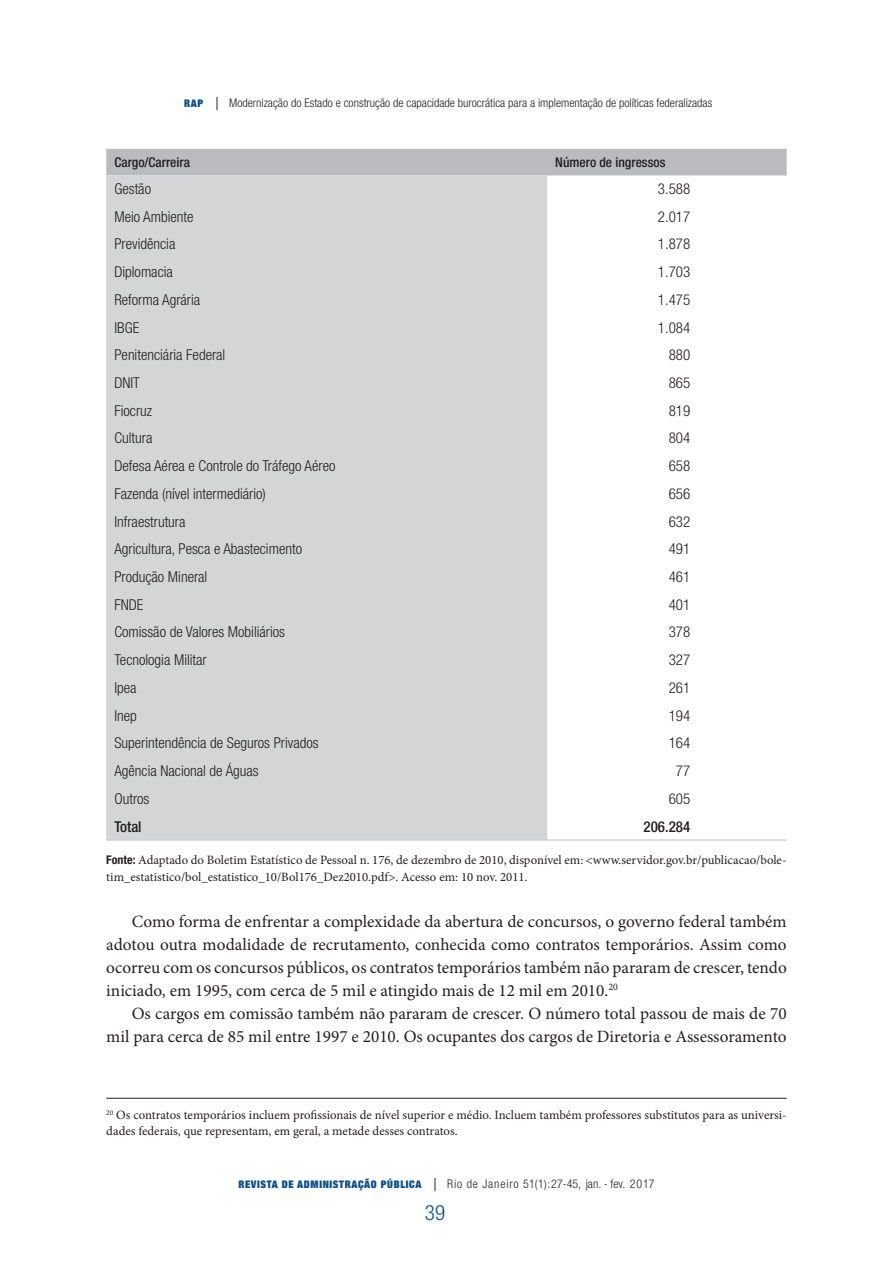
<style>
.page{position:relative;width:893px;height:1263px;background:#fff}
.page>*{position:absolute;margin:0;border:0;box-sizing:border-box;transform-origin:0 0}
.t1{font:300 condensed 21px "Helvetica Neue LT Std";color:#0c4f89}
.texto_3{font:17.25px/23.1px "Minion Pro";color:#231f20;text-align:justify}
.TEXTO_TAB{font:300 condensed 15px "Helvetica Neue LT Std";color:#231f20}
.TEXTO_TAB-2{font:500 condensed 15px "Helvetica Neue LT Std";color:#231f20}
.GARGANTA{font:500 condensed 13.5px "Helvetica Neue LT Std";color:#231f20}
.fonte{font:12.75px/16.5px "Minion Pro";color:#231f20}
.nota_DOI{font:12.75px/16.5px "Minion Pro";color:#231f20}
.t2{font:300 condensed 12px "Helvetica Neue LT Std";color:#231f20}
.t3{font:300 condensed 12px "Helvetica Neue LT Std";letter-spacing:.07em;color:#231f20}
.s1{font-family:"Helvetica Neue";font-weight:900;font-stretch:expanded;font-size:10.5px;color:#0c4f89}
.s2{font-size:18px}
.s3{font-family:"Helvetica Neue LT Std";font-weight:700;font-stretch:condensed;font-size:12px}
</style>
<div class="page">
<div style="left:106px;top:149px;width:681px;height:26px;background:#babbbe"></div>
<div style="left:106px;top:175px;width:441px;height:664px;background:#d4d5d7"></div>
<hr style="left:106px;top:839px;width:441px;height:2px;background:#d1d2d4">
<hr style="left:547px;top:839px;width:240px;height:2px;background:#d1d2d4">
<hr style="left:106px;top:1098px;width:681px;height:1px;background:#231f20">
<p class="t2" style="left:184px;top:96px;width:530px"><span class="s1">RAP</span> <span class="s2">|</span> Modernização do Estado e construção de capacidade burocrática para a implementação de políticas federalizadas</p>
<p class="GARGANTA" style="left:114px;top:154px;width:77px">Cargo/Carreira</p>
<p class="GARGANTA" style="left:555px;top:154px;width:112px">Número de ingressos</p>
<p class="TEXTO_TAB" style="left:114px;top:180px;width:38px">Gestão</p>
<p class="TEXTO_TAB" style="left:658px;top:180px;width:34px">3.588</p>
<p class="TEXTO_TAB" style="left:114px;top:208px;width:81px">Meio Ambiente</p>
<p class="TEXTO_TAB" style="left:658px;top:208px;width:34px">2.017</p>
<p class="TEXTO_TAB" style="left:114px;top:235px;width:63px">Previdência</p>
<p class="TEXTO_TAB" style="left:658px;top:235px;width:34px">1.878</p>
<p class="TEXTO_TAB" style="left:114px;top:263px;width:60px">Diplomacia</p>
<p class="TEXTO_TAB" style="left:658px;top:263px;width:34px">1.703</p>
<p class="TEXTO_TAB" style="left:114px;top:291px;width:87px">Reforma Agrária</p>
<p class="TEXTO_TAB" style="left:658px;top:291px;width:34px">1.475</p>
<p class="TEXTO_TAB" style="left:114px;top:319px;width:26px">IBGE</p>
<p class="TEXTO_TAB" style="left:658px;top:319px;width:34px">1.084</p>
<p class="TEXTO_TAB" style="left:114px;top:346px;width:112px">Penitenciária Federal</p>
<p class="TEXTO_TAB" style="left:669px;top:346px;width:23px">880</p>
<p class="TEXTO_TAB" style="left:114px;top:374px;width:27px">DNIT</p>
<p class="TEXTO_TAB" style="left:669px;top:374px;width:23px">865</p>
<p class="TEXTO_TAB" style="left:114px;top:402px;width:39px">Fiocruz</p>
<p class="TEXTO_TAB" style="left:669px;top:402px;width:23px">819</p>
<p class="TEXTO_TAB" style="left:114px;top:429px;width:40px">Cultura</p>
<p class="TEXTO_TAB" style="left:669px;top:429px;width:23px">804</p>
<p class="TEXTO_TAB" style="left:114px;top:457px;width:223px">Defesa Aérea e Controle do Tráfego Aéreo</p>
<p class="TEXTO_TAB" style="left:669px;top:457px;width:23px">658</p>
<p class="TEXTO_TAB" style="left:114px;top:485px;width:153px">Fazenda (nível intermediário)</p>
<p class="TEXTO_TAB" style="left:669px;top:485px;width:23px">656</p>
<p class="TEXTO_TAB" style="left:114px;top:513px;width:73px">Infraestrutura</p>
<p class="TEXTO_TAB" style="left:669px;top:513px;width:23px">632</p>
<p class="TEXTO_TAB" style="left:114px;top:540px;width:189px">Agricultura, Pesca e Abastecimento</p>
<p class="TEXTO_TAB" style="left:669px;top:540px;width:23px">491</p>
<p class="TEXTO_TAB" style="left:114px;top:568px;width:94px">Produção Mineral</p>
<p class="TEXTO_TAB" style="left:669px;top:568px;width:23px">461</p>
<p class="TEXTO_TAB" style="left:114px;top:596px;width:31px">FNDE</p>
<p class="TEXTO_TAB" style="left:669px;top:596px;width:23px">401</p>
<p class="TEXTO_TAB" style="left:114px;top:624px;width:172px">Comissão de Valores Mobiliários</p>
<p class="TEXTO_TAB" style="left:669px;top:624px;width:23px">378</p>
<p class="TEXTO_TAB" style="left:114px;top:651px;width:94px">Tecnologia Militar</p>
<p class="TEXTO_TAB" style="left:669px;top:651px;width:23px">327</p>
<p class="TEXTO_TAB" style="left:114px;top:679px;width:24px">Ipea</p>
<p class="TEXTO_TAB" style="left:669px;top:679px;width:23px">261</p>
<p class="TEXTO_TAB" style="left:114px;top:707px;width:24px">Inep</p>
<p class="TEXTO_TAB" style="left:669px;top:707px;width:23px">194</p>
<p class="TEXTO_TAB" style="left:114px;top:734px;width:206px">Superintendência de Seguros Privados</p>
<p class="TEXTO_TAB" style="left:669px;top:734px;width:23px">164</p>
<p class="TEXTO_TAB" style="left:114px;top:762px;width:146px">Agência Nacional de Águas</p>
<p class="TEXTO_TAB" style="left:676px;top:762px;width:16px">77</p>
<p class="TEXTO_TAB" style="left:114px;top:790px;width:37px">Outros</p>
<p class="TEXTO_TAB" style="left:669px;top:790px;width:23px">605</p>
<p class="TEXTO_TAB-2" style="left:114px;top:817px;width:29px">Total</p>
<p class="TEXTO_TAB-2" style="left:643px;top:817px;width:48px">206.284</p>
<p class="fonte" style="left:106px;top:852px;width:682px"><span class="s3">Fonte:</span> Adaptado do Boletim Estatístico de Pessoal n. 176, de dezembro de 2010, disponível em: &lt;www.servidor.gov.br/publicacao/bole&shy;tim_estatistico/bol_estatistico_10/Bol176_Dez2010.pdf&gt;. Acesso em: 10 nov. 2011.</p>
<p class="texto_3" style="left:106px;top:910px;width:682px;text-indent:26px">Como forma de enfrentar a complexidade da abertura de concursos, o governo federal também adotou outra modalidade de recrutamento, conhecida como contratos temporários. Assim como ocorreu com os concursos públicos, os contratos temporários também não pararam de crescer, tendo iniciado, em 1995, com cerca de 5 mil e atingido mais de 12 mil em 2010.<sup>20</sup></p>
<p class="texto_3" style="left:106px;top:1002px;width:682px;text-align:right">Os cargos em comissão também não pararam de crescer. O número total passou de mais de 70 mil para cerca de 85 mil entre 1997 e 2010. Os ocupantes dos cargos de Diretoria e Assessoramento</p>
<p class="nota_DOI" style="left:106px;top:1107px;width:682px"><sup>20</sup> Os contratos temporários incluem profissionais de nível superior e médio. Incluem também professores substitutos para as universi&shy;dades federais, que representam, em geral, a metade desses contratos.</p>
<p class="t3" style="left:238px;top:1176px;width:418px"><span class="s1">REVISTA DE ADMINISTRAÇÃO PÚBLICA</span> <span class="s2">|</span> Rio de Janeiro 51(1):27-45, jan. - fev. 2017</p>
<p class="t1" style="left:425px;top:1200px;width:22px">39</p>
</div>
